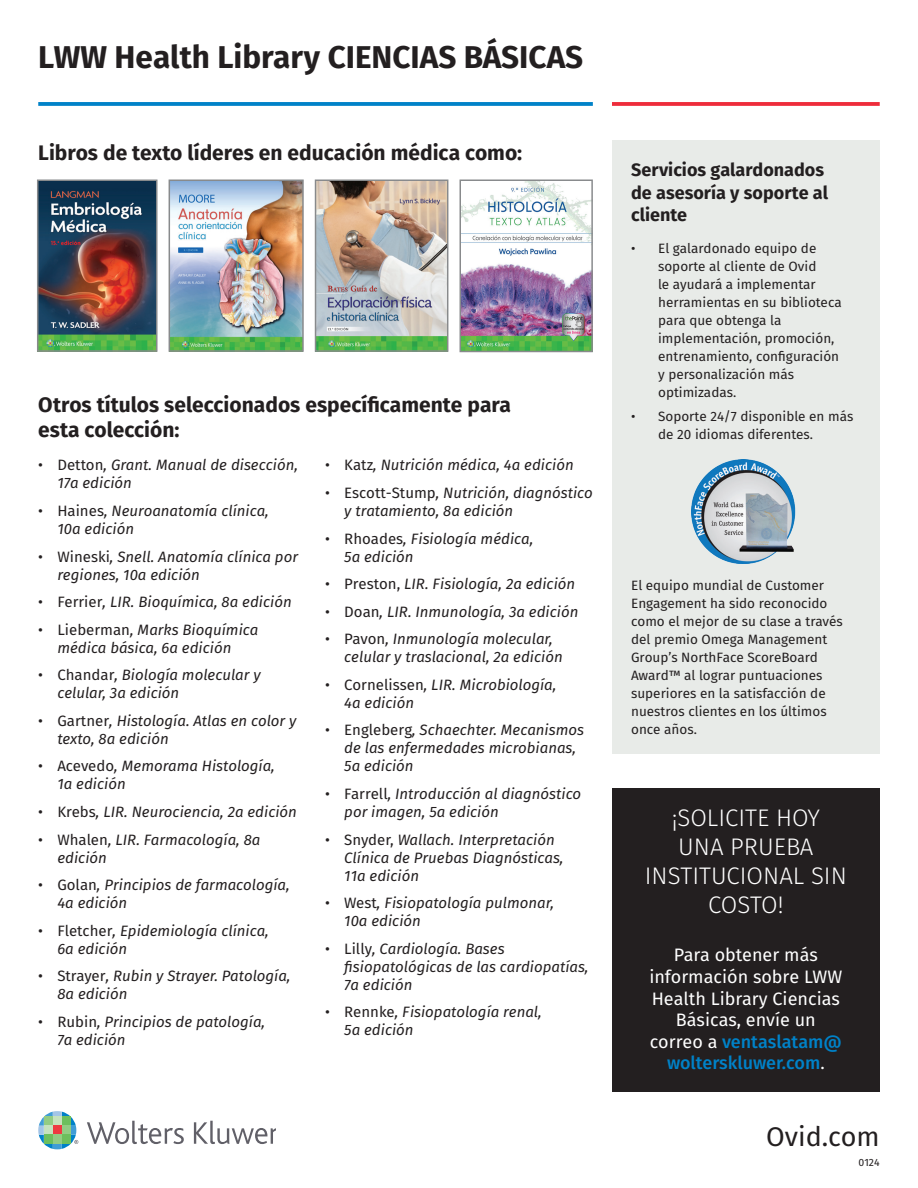
<style>
.page{position:relative;width:918px;height:1188px;background:#fff}
.page>*{position:absolute;margin:0;border:0;box-sizing:border-box;transform-origin:0 0}
.t1{font:700 31.5px "Fira Sans";color:#231f20}
.t2{font:27px "Fira Sans";color:#231f20}
.t3{font:300 24px/28.8px "Fira Sans";color:#fff;text-align:center}
.t4{font:700 21px/25.2px "Fira Sans";color:#231f20}
.t5{font:18px/21.6px "Fira Sans";color:#fff;text-align:center}
.t6{font:700 18px/22.5px "Fira Sans";color:#231f20}
.t7{font:italic 15px/18px "Fira Sans";color:#231f20}
.t8{font:13.5px/18px "Fira Sans";color:#231f20}
.t9{font:10.5px "Fira Sans";color:#231f20}
.s1{font-style:normal}
.s2{font-weight:500;color:#0082c8}
</style>
<div class="page">
<svg style="left:38px;top:102px;width:555px;height:4px;background:#0a87ca"></svg>
<svg style="left:612px;top:102px;width:268px;height:4px"></svg>
<svg style="left:87px;top:1121px;width:97px;height:23px"></svg>
<svg style="left:194px;top:1121px;width:82px;height:23px"></svg>
<svg style="left:38px;top:1111px;width:40px;height:38px"></svg>
<div style="left:612px;top:788px;width:268px;height:304px;background:#231f20"></div>
<div style="left:612px;top:140px;width:268px;height:613px;background:#e8ebe8"></div>
<img style="left:691px;top:460px;width:105px;height:103px">
<img style="left:40px;top:183px;width:115px;height:166px">
<div style="left:37px;top:180px;width:121px;height:172px;border:2px solid #888a8c"></div>
<img style="left:172px;top:183px;width:129px;height:166px">
<div style="left:169px;top:180px;width:135px;height:172px;border:2px solid #888a8c"></div>
<img style="left:317px;top:182px;width:129px;height:168px">
<div style="left:315px;top:180px;width:133px;height:172px;border:1px solid #888a8c"></div>
<img style="left:462px;top:182px;width:129px;height:168px">
<div style="left:460px;top:180px;width:133px;height:172px;border:1px solid #888a8c"></div>
<h1 class="t1" style="left:38px;top:30px;width:547px">LWW Health Library CIENCIAS BÁSICAS</h1>
<h3 class="t4" style="left:38px;top:139px;width:486px">Libros de texto líderes en educación médica como:</h3>
<h3 class="t4" style="left:38px;top:391px;width:474px">Otros títulos seleccionados específicamente para esta colección:</h3>
<p class="t7" style="left:57px;top:456px;width:242px;text-indent:-19px"><span class="s1">• Detton</span>, Grant. Manual de disección,<br>17a edición</p>
<p class="t7" style="left:57px;top:501px;width:213px;text-indent:-19px"><span class="s1">• Haines</span>, Neuroanatomía clínica,<br>10a edición</p>
<p class="t7" style="left:57px;top:547px;width:242px;text-indent:-19px"><span class="s1">• Wineski</span>, Snell. Anatomía clínica por regiones, 10a edición</p>
<p class="t7" style="left:38px;top:593px;width:255px"><span class="s1">• Ferrier</span>, LIR. Bioquímica, 8a edición</p>
<p class="t7" style="left:38px;top:620px;width:222px;text-align:center"><span class="s1">• Lieberman</span>, Marks Bioquímica médica básica, 6a edición</p>
<p class="t7" style="left:57px;top:666px;width:205px;text-indent:-19px"><span class="s1">• Chandar</span>, Biología molecular y celular, 3a edición</p>
<p class="t7" style="left:57px;top:711px;width:241px;text-indent:-19px"><span class="s1">• Gartner</span>, Histología. Atlas en color y texto, 8a edición</p>
<p class="t7" style="left:57px;top:757px;width:219px;text-indent:-19px"><span class="s1">• Acevedo</span>, Memorama Histología,<br>1a edición</p>
<p class="t7" style="left:38px;top:802px;width:260px"><span class="s1">• Krebs</span>, LIR. Neurociencia, 2a edición</p>
<p class="t7" style="left:57px;top:830px;width:205px;text-indent:-19px"><span class="s1">• Whalen</span>, LIR. Farmacología, 8a edición</p>
<p class="t7" style="left:57px;top:876px;width:234px;text-indent:-19px"><span class="s1">• Golan</span>, Principios de farmacología,<br>4a edición</p>
<p class="t7" style="left:57px;top:921px;width:213px;text-indent:-19px"><span class="s1">• Fletcher</span>, Epidemiología clínica,<br>6a edición</p>
<p class="t7" style="left:57px;top:967px;width:235px;text-indent:-19px"><span class="s1">• Strayer</span>, Rubin y Strayer. Patología,<br>8a edición</p>
<p class="t7" style="left:57px;top:1012px;width:209px;text-indent:-19px"><span class="s1">• Rubin</span>, Principios de patología,<br>7a edición</p>
<p class="t7" style="left:325px;top:456px;width:250px"><span class="s1">• Katz</span>, Nutrición médica, 4a edición</p>
<p class="t7" style="left:344px;top:483px;width:250px;text-indent:-19px"><span class="s1">• Escott-Stump</span>, Nutrición, diagnóstico y tratamiento, 8a edición</p>
<p class="t7" style="left:344px;top:529px;width:191px;text-indent:-19px"><span class="s1">• Rhoades</span>, Fisiología médica,<br>5a edición</p>
<p class="t7" style="left:325px;top:575px;width:252px"><span class="s1">• Preston,</span> LIR. Fisiología, 2a edición</p>
<p class="t7" style="left:325px;top:602px;width:255px"><span class="s1">• Doan</span>, LIR. Inmunología, 3a edición</p>
<p class="t7" style="left:344px;top:630px;width:220px;text-indent:-19px"><span class="s1">• Pavon</span>, Inmunología molecular, celular y traslacional, 2a edición</p>
<p class="t7" style="left:344px;top:675px;width:214px;text-indent:-19px"><span class="s1">• Cornelissen</span>, LIR. Microbiología,<br>4a edición</p>
<p class="t7" style="left:344px;top:721px;width:241px;text-indent:-19px"><span class="s1">• Engleberg</span>, Schaechter. Mecanismos de las enfermedades microbianas,<br>5a edición</p>
<p class="t7" style="left:344px;top:784px;width:239px;text-indent:-19px"><span class="s1">• Farrell</span>, Introducción al diagnóstico por imagen, 5a edición</p>
<p class="t7" style="left:344px;top:830px;width:221px;text-indent:-19px"><span class="s1">• Snyder,</span> Wallach. Interpretación<br>Clínica de Pruebas Diagnósticas,<br>11a edición</p>
<p class="t7" style="left:344px;top:894px;width:211px;text-indent:-19px"><span class="s1">• West</span>, Fisiopatología pulmonar,<br>10a edición</p>
<p class="t7" style="left:344px;top:939px;width:246px;text-indent:-19px"><span class="s1">• Lilly</span>, Cardiología. Bases fisiopatológicas de las cardiopatías,<br>7a edición</p>
<p class="t7" style="left:344px;top:1003px;width:199px;text-indent:-19px"><span class="s1">• Rennke</span>, Fisiopatología renal,<br>5a edición</p>
<p class="t6" style="left:631px;top:158px;width:199px">Servicios galardonados de asesoría y soporte al cliente</p>
<p class="t8" style="left:658px;top:239px;width:185px;text-indent:-27px">• El galardonado equipo de soporte al cliente de Ovid<br>le ayudará a implementar herramientas en su biblioteca para que obtenga la implementación, promoción, entrenamiento, configuración y personalización más optimizadas.</p>
<p class="t8" style="left:658px;top:407px;width:197px;text-indent:-27px">• Soporte 24/7 disponible en más de 20 idiomas diferentes.</p>
<p class="t8" style="left:631px;top:576px;width:213px">El equipo mundial de Customer<br>Engagement ha sido reconocido como el mejor de su clase a través del premio Omega Management<br>Group’s NorthFace ScoreBoard<br>Award™ al lograr puntuaciones superiores en la satisfacción de nuestros clientes en los últimos once años.</p>
<h3 class="t3" style="left:645px;top:804px;width:204px">¡SOLICITE HOY<br>UNA PRUEBA<br>INSTITUCIONAL SIN<br>COSTO!</h3>
<p class="t5" style="left:649px;top:944px;width:195px">Para obtener más información sobre LWW<br>Health Library Ciencias<br>Básicas, envíe un correo a <span class="s2">ventaslatam@ wolterskluwer.com</span>.</p>
<h2 class="t2" style="left:766px;top:1116px;width:115px">Ovid.com</h2>
<p class="t9" style="left:859px;top:1155px;width:23px">0124</p>
</div>
